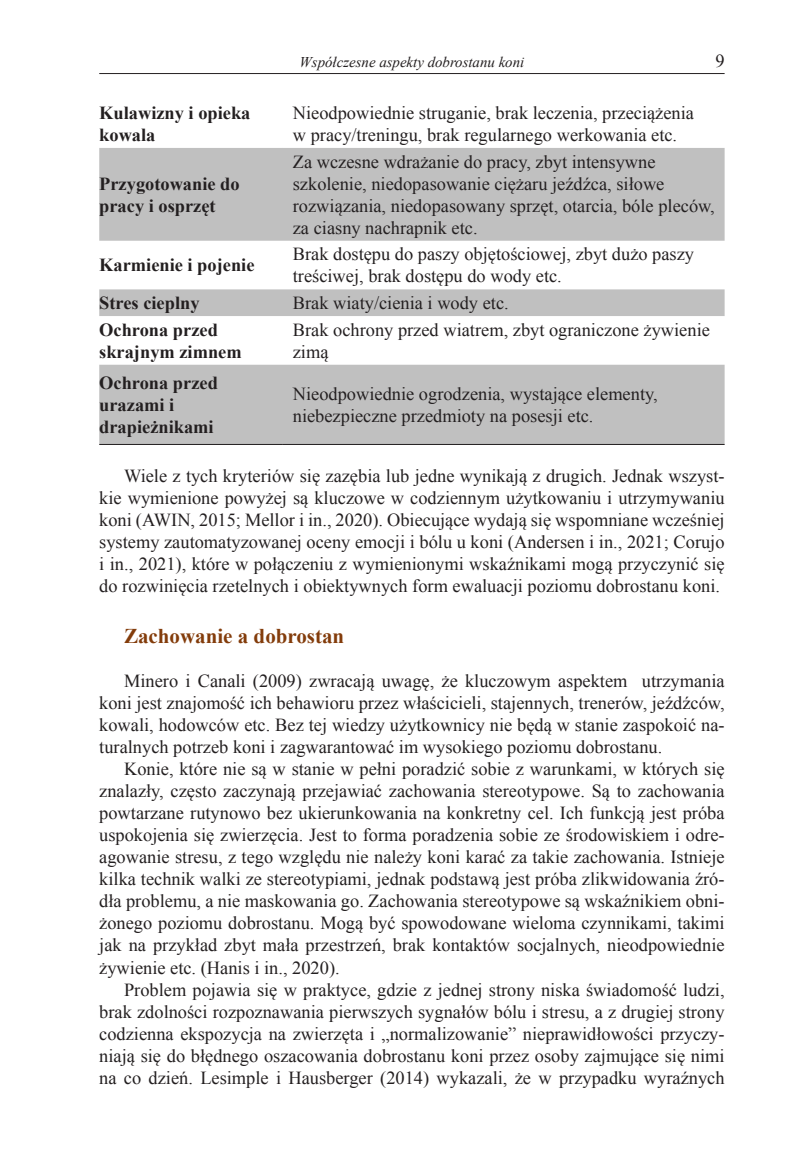
<style>
.page{position:relative;width:809px;height:1166px;background:#fff}
.page>*{position:absolute;margin:0;border:0;box-sizing:border-box;transform-origin:0 0}
.t1{font:700 21px "Times New Roman";color:#833c0b}
.t2{font:18.38px/22.1px "Times New Roman";color:#231f20}
.t3{font:700 18.38px/22.1px "Times New Roman";color:#231f20}
.t4{font:italic 14.88px "Times New Roman";color:#231f20}
</style>
<div class="page">
<hr style="left:99px;top:73px;width:625px;height:1px;background:#231f20">
<svg style="left:99px;top:148px;width:625px;height:296px;fill:#c0c0c0"></svg>
<hr style="left:99px;top:444px;width:184px;height:1px;background:#231f20">
<hr style="left:283px;top:444px;width:441px;height:1px;background:#231f20">
<p class="t4" style="left:299px;top:52px;width:226px">Współczesne aspekty dobrostanu koni</p>
<p class="t2" style="left:715px;top:49px;width:11px">9</p>
<p class="t3" style="left:99px;top:101px;width:153px">Kulawizny i opieka kowala</p>
<p class="t2" style="left:293px;top:101px;width:403px">Nieodpowiednie struganie, brak leczenia, przeciążenia w pracy/treningu, brak regularnego werkowania etc.</p>
<p class="t3" style="left:99px;top:172px;width:142px">Przygotowanie do pracy i osprzęt</p>
<p class="t2" style="left:293px;top:150px;width:423px">Za wczesne wdrażanie do pracy, zbyt intensywne szkolenie, niedopasowanie ciężaru jeźdźca, siłowe rozwiązania, niedopasowany sprzęt, otarcia, bóle pleców, za ciasny nachrapnik etc.</p>
<p class="t3" style="left:99px;top:254px;width:157px">Karmienie i pojenie</p>
<p class="t2" style="left:293px;top:243px;width:403px">Brak dostępu do paszy objętościowej, zbyt dużo paszy treściwej, brak dostępu do wody etc.</p>
<p class="t3" style="left:99px;top:291px;width:102px">Stres cieplny</p>
<p class="t2" style="left:293px;top:292px;width:217px">Brak wiaty/cienia i wody etc.</p>
<p class="t3" style="left:99px;top:318px;width:144px">Ochrona przed skrajnym zimnem</p>
<p class="t2" style="left:293px;top:318px;width:418px">Brak ochrony przed wiatrem, zbyt ograniczone żywienie zimą</p>
<p class="t3" style="left:99px;top:371px;width:120px">Ochrona przed urazami i drapieżnikami</p>
<p class="t2" style="left:293px;top:382px;width:366px">Nieodpowiednie ogrodzenia, wystające elementy, niebezpieczne przedmioty na posesji etc.</p>
<p class="t2" style="left:99px;top:464px;width:627px;text-align:justify;text-indent:25px">Wiele z tych kryteriów się zazębia lub jedne wynikają z drugich. Jednak wszyst&shy;kie wymienione powyżej są kluczowe w codziennym użytkowaniu i utrzymywaniu koni (AWIN, 2015; Mellor i in., 2020). Obiecujące wydają się wspomniane wcześniej systemy zautomatyzowanej oceny emocji i bólu u koni (Andersen i in., 2021; Corujo i in., 2021), które w połączeniu z wymienionymi wskaźnikami mogą przyczynić się do rozwinięcia rzetelnych i obiektywnych form ewaluacji poziomu dobrostanu koni.</p>
<p class="t1" style="left:124px;top:621px;width:222px">Zachowanie a dobrostan</p>
<p class="t2" style="left:99px;top:669px;width:627px;text-align:justify;text-indent:25px">Minero i Canali (2009) zwracają uwagę, że kluczowym aspektem utrzymania koni jest znajomość ich behawioru przez właścicieli, stajennych, trenerów, jeźdźców, kowali, hodowców etc. Bez tej wiedzy użytkownicy nie będą w stanie zaspokoić na&shy;turalnych potrzeb koni i zagwarantować im wysokiego poziomu dobrostanu.</p>
<p class="t2" style="left:99px;top:757px;width:627px;text-align:justify;text-indent:25px">Konie, które nie są w stanie w pełni poradzić sobie z warunkami, w których się znalazły, często zaczynają przejawiać zachowania stereotypowe. Są to zachowania powtarzane rutynowo bez ukierunkowania na konkretny cel. Ich funkcją jest próba uspokojenia się zwierzęcia. Jest to forma poradzenia sobie ze środowiskiem i odre&shy;agowanie stresu, z tego względu nie należy koni karać za takie zachowania. Istnieje kilka technik walki ze stereotypiami, jednak podstawą jest próba zlikwidowania źró&shy;dła problemu, a nie maskowania go. Zachowania stereotypowe są wskaźnikiem obni&shy;żonego poziomu dobrostanu. Mogą być spowodowane wieloma czynnikami, takimi jak na przykład zbyt mała przestrzeń, brak kontaktów socjalnych, nieodpowiednie żywienie etc. (Hanis i in., 2020).</p>
<p class="t2" style="left:99px;top:978px;width:627px;text-align:justify;text-indent:25px">Problem pojawia się w praktyce, gdzie z jednej strony niska świadomość ludzi, brak zdolności rozpoznawania pierwszych sygnałów bólu i stresu, a z drugiej strony codzienna ekspozycja na zwierzęta i „normalizowanie” nieprawidłowości przyczy&shy;niają się do błędnego oszacowania dobrostanu koni przez osoby zajmujące się nimi na co dzień. Lesimple i Hausberger (2014) wykazali, że w przypadku wyraźnych</p>
</div>
